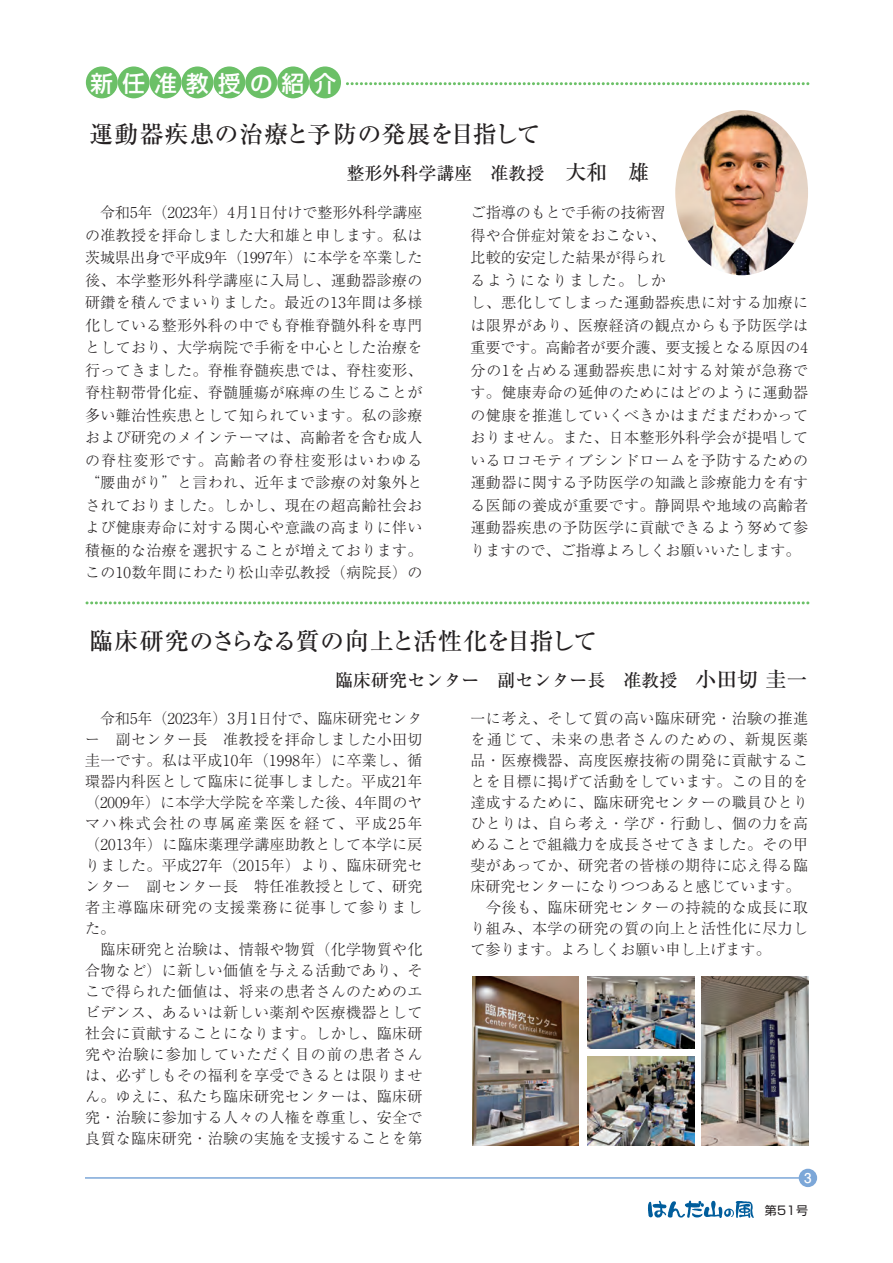
<style>
.page{position:relative;width:893px;height:1263px;background:#fff}
.page>*{position:absolute;margin:0;border:0;box-sizing:border-box;transform-origin:0 0}
.t1{font:24px "Ryumin Pro Medium 90 pv RKSJ H";letter-spacing:-.055em;color:#231f20}
.t2{font:24px "Ryumin Pro Medium 90 pv RKSJ H";letter-spacing:.02em;color:#231f20}
.t3{font:22.5px "Shin Go Pro Medium 90 pv RKSJ H";letter-spacing:.415em;color:#fff}
.t4{font:18px "Ryumin Pro Medium 90 pv RKSJ H";color:#231f20}
.t5{font:15px/22.5px "Ryumin Pro Light 90 pv RKSJ H";letter-spacing:.025em;color:#231f20}
.t6{font:13.5px "Futo Go B101 Pro Bold 90 pv RKSJ H";color:#fff}
.t7{font:12px "Shin Go Pro Regular 90 pv RKSJ H";color:#231f20}
.s1{font-size:21px}
</style>
<div class="page">
<hr style="left:85px;top:1177px;width:723px;height:2px;background:#7ca7d8">
<div style="left:799px;top:1169px;width:18px;height:18px;background:#7ca7d8;border-radius:50%"></div>
<svg style="left:85px;top:601px;width:723px;height:3px"></svg>
<svg style="left:346px;top:82px;width:462px;height:3px"></svg>
<div style="left:86px;top:66px;width:32px;height:32px;background:#6bc067;border-radius:50%"></div>
<div style="left:118px;top:66px;width:32px;height:32px;background:#6bc067;border-radius:50%"></div>
<div style="left:150px;top:66px;width:32px;height:32px;background:#6bc067;border-radius:50%"></div>
<div style="left:182px;top:66px;width:31px;height:32px;background:#6bc067;border-radius:50%"></div>
<div style="left:213px;top:66px;width:32px;height:32px;background:#6bc067;border-radius:50%"></div>
<div style="left:245px;top:66px;width:32px;height:32px;background:#6bc067;border-radius:50%"></div>
<div style="left:277px;top:66px;width:32px;height:32px;background:#6bc067;border-radius:50%"></div>
<div style="left:309px;top:66px;width:32px;height:32px;background:#6bc067;border-radius:50%"></div>
<img style="left:675px;top:110px;width:133px;height:165px;border-radius:50%">
<img style="left:472px;top:977px;width:107px;height:168px">
<img style="left:701px;top:977px;width:107px;height:168px">
<img style="left:587px;top:977px;width:107px;height:71px">
<img style="left:587px;top:1056px;width:107px;height:89px">
<svg style="left:648px;top:1200px;width:106px;height:18px"></svg>
<h2 class="t3" style="left:91px;top:75px;width:247px">新任准教授の紹介</h2>
<h1 class="t2" style="left:89px;top:125px;width:477px">運動器疾患の治療と予防の発展を目指して　</h1>
<p class="t4" style="left:346px;top:167px;width:304px">整形外科学講座　准教授<span class="s1">　大和　雄</span></p>
<p class="t5" style="left:85px;top:203px;width:339px;text-align:justify">　令和5年（2023年）4月1日付けで整形外科学講座の准教授を拝命しました大和雄と申します。私は茨城県出身で平成9年（1997年）に本学を卒業した後、本学整形外科学講座に入局し、運動器診療の研鑽を積んでまいりました。最近の13年間は多様化している整形外科の中でも脊椎脊髄外科を専門としており、大学病院で手術を中心とした治療を行ってきました。脊椎脊髄疾患では、脊柱変形、脊柱靭帯骨化症、脊髄腫瘍が麻痺の生じることが多い難治性疾患として知られています。私の診療および研究のメインテーマは、高齢者を含む成人の脊柱変形です。高齢者の脊柱変形はいわゆる“腰曲がり”と言われ、近年まで診療の対象外とされておりました。しかし、現在の超高齢社会および健康寿命に対する関心や意識の高まりに伴い積極的な治療を選択することが増えております。この10数年間にわたり松山幸弘教授（病院長）の</p>
<p class="t5" style="left:471px;top:203px;width:339px">ご指導のもとで手術の技術習<br>得や合併症対策をおこない、<br>比較的安定した結果が得られ<br>るようになりました。しか<br>し、悪化してしまった運動器疾患に対する加療には限界があり、医療経済の観点からも予防医学は重要です。高齢者が要介護、要支援となる原因の4分の1を占める運動器疾患に対する対策が急務です。健康寿命の延伸のためにはどのように運動器の健康を推進していくべきかはまだまだわかっておりません。また、日本整形外科学会が提唱しているロコモティブシンドロームを予防するための運動器に関する予防医学の知識と診療能力を有する医師の養成が重要です。静岡県や地域の高齢者運動器疾患の予防医学に貢献できるよう努めて参りますので、ご指導よろしくお願いいたします。</p>
<h1 class="t1" style="left:89px;top:632px;width:509px">臨床研究のさらなる質の向上と活性化を目指して</h1>
<p class="t4" style="left:335px;top:673px;width:473px">臨床研究センター　副センター長　准教授　<span class="s1">小田切 圭一</span></p>
<p class="t5" style="left:85px;top:709px;width:339px;line-height:21px">　令和5年（2023年）3月1日付で、臨床研究センター　副センター長　准教授を拝命しました小田切圭一です。私は平成10年（1998年）に卒業し、循環器内科医として臨床に従事しました。平成21年（2009年）に本学大学院を卒業した後、4年間のヤマハ株式会社の専属産業医を経て、平成25年（2013年）に臨床薬理学講座助教として本学に戻りました。平成27年（2015年）より、臨床研究センター　副センター長　特任准教授として、研究者主導臨床研究の支援業務に従事して参りました。<br>　臨床研究と治験は、情報や物質（化学物質や化合物など）に新しい価値を与える活動であり、そこで得られた価値は、将来の患者さんのためのエビデンス、あるいは新しい薬剤や医療機器として社会に貢献することになります。しかし、臨床研究や治験に参加していただく目の前の患者さんは、必ずしもその福利を享受できるとは限りません。ゆえに、私たち臨床研究センターは、臨床研究・治験に参加する人々の人権を尊重し、安全で良質な臨床研究・治験の実施を支援することを第</p>
<p class="t5" style="left:471px;top:709px;width:339px;line-height:21px">一に考え、そして質の高い臨床研究・治験の推進を通じて、未来の患者さんのための、新規医薬品・医療機器、高度医療技術の開発に貢献することを目標に掲げて活動をしています。この目的を達成するために、臨床研究センターの職員ひとりひとりは、自ら考え・学び・行動し、個の力を高めることで組織力を成長させてきました。その甲斐があってか、研究者の皆様の期待に応え得る臨床研究センターになりつつあると感じています。　今後も、臨床研究センターの持続的な成長に取り組み、本学の研究の質の向上と活性化に尽力して参ります。よろしくお願い申し上げます。</p>
<p class="t6" style="left:804px;top:1173px;width:9px">3</p>
<p class="t7" style="left:765px;top:1206px;width:45px">第51号</p>
</div>
